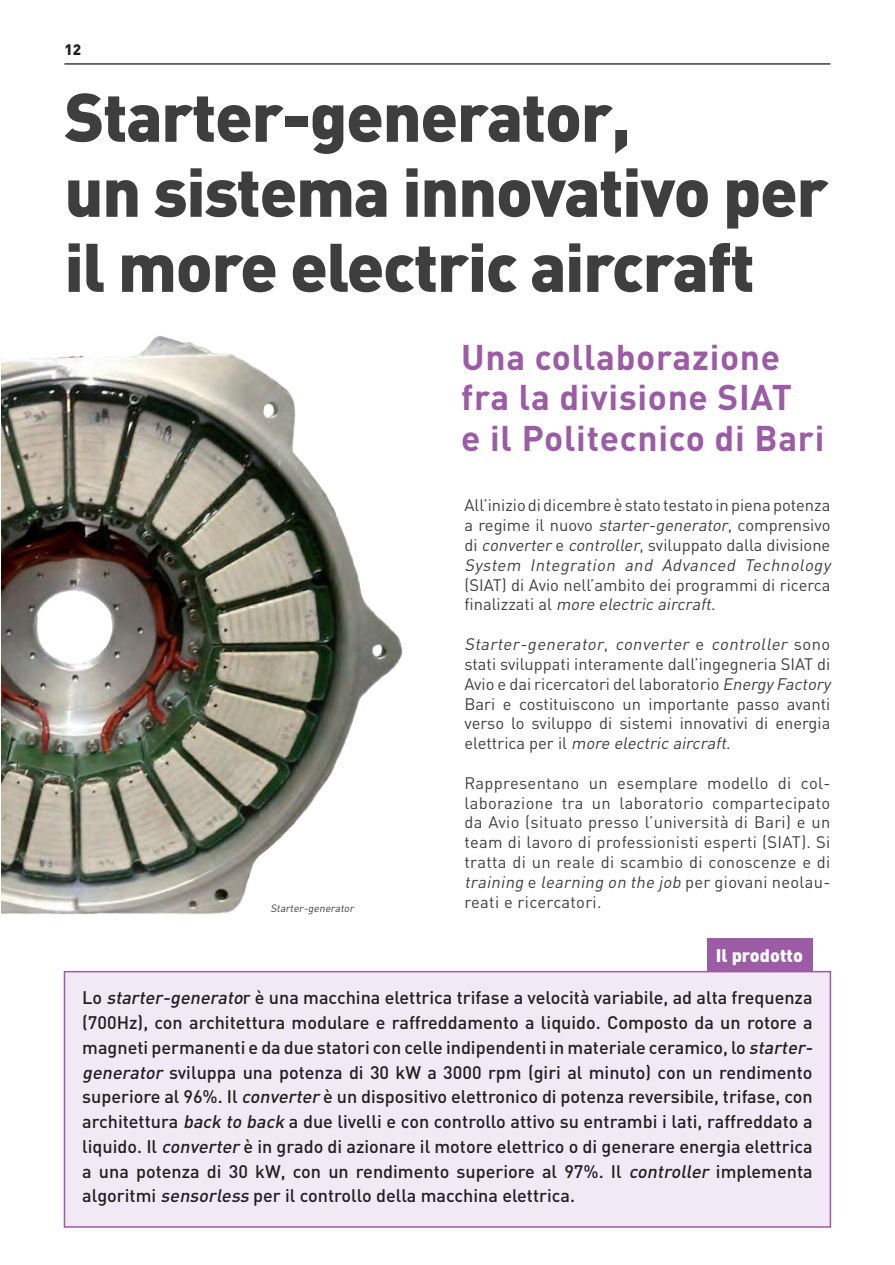
<style>
.page{position:relative;width:895px;height:1265px;background:#fff}
.page>*{position:absolute;margin:0;border:0;box-sizing:border-box;transform-origin:0 0}
.t1{font:900 67.5px/75px "DIN";letter-spacing:-.02em;color:#3e3e3f}
.t2{font:700 35.25px/40.5px "DIN";letter-spacing:.02em;color:#9b5ba5}
.t3{font:500 18px/24.8px "DIN";color:#231f20}
.t4{font:900 18px "DIN";color:#fff}
.t5{font:16.5px/19.8px "DIN";color:#3e3e3f}
.t6{font:900 15px "DIN";color:#231f20}
.t7{font:italic 10.5px "DIN";color:#3e3e3f}
.s1{font-style:italic}
</style>
<div class="page">
<hr style="left:64px;top:63px;width:766px;height:2px;background:#3e3e3f">
<img style="left:1px;top:335px;width:402px;height:579px">
<div style="left:707px;top:937px;width:105px;height:38px;background:#9b5ba5"></div>
<div style="left:64px;top:971px;width:766px;height:255px;background:#f1eaf4"></div>
<div style="left:64px;top:970px;width:767px;height:257px;border:2px solid #9b5ba5"></div>
<p class="t6" style="left:64px;top:40px;width:18px">12</p>
<h1 class="t1" style="left:64px;top:76px;width:765px">Starter-generator,<br>un sistema innovativo per il more electric aircraft</h1>
<p class="t7" style="left:270px;top:901px;width:87px">Starter-generator</p>
<h2 class="t2" style="left:461px;top:335px;width:364px">Una collaborazione fra la divisione SIAT<br>e il Politecnico di Bari</h2>
<p class="t5" style="left:464px;top:495px;width:371px">All’inizio di dicembre è stato testato in piena potenza a regime il nuovo <span class="s1">starter-generator</span>, comprensivo di <span class="s1">converter</span> e <span class="s1">controller</span>, sviluppato dalla divisione <span class="s1">System Integration and Advanced Technology</span></p>
<p class="t5" style="left:464px;top:574px;width:367px">(SIAT) di Avio nell’ambito dei programmi di ricerca fi n a l i z z a t i a l <span class="s1">more electric aircraft</span>.</p>
<p class="t5" style="left:464px;top:633px;width:371px"><span class="s1">Starter-generator</span>, <span class="s1">converter</span> e <span class="s1">controller</span> s o n o stati sviluppati interamente dall’ingegneria SIAT di Avio e dai ricercatori del laboratorio <span class="s1">Energy Factory </span>Bari e costituiscono un importante passo avanti verso lo sviluppo di sistemi innovativi di energia e le t t ri ca p e r i l <span class="s1">more electric aircraft</span>.</p>
<p class="t5" style="left:464px;top:772px;width:367px;text-align:justify">Rappresentano un esemplare modello di col&shy;laborazione tra un laboratorio compartecipato da Avio (situato presso l’università di Bari) e un team di lavoro di professionisti esperti (SIAT). Si tratta di un reale di scambio di conoscenze e di <span class="s1">training</span> e <span class="s1">learning on the job</span> p e r g i ova n i n e o la u - reati e ricercatori.</p>
<p class="t4" style="left:715px;top:942px;width:89px">Il prodotto</p>
<p class="t3" style="left:82px;top:984px;width:735px">Lo <span class="s1">starter-generato</span>r è una macchina elettrica trifase a velocità variabile, ad alta frequenza (700Hz), con architettura modulare e raffreddamento a liquido. Composto da un rotore a magneti permanenti e da due statori con celle indipendenti in materiale ceramico, lo <span class="s1">starter&shy;generator</span> sviluppa una potenza di 30 kW a 3000 rpm (giri al minuto) con un rendimento superiore al 96%. Il <span class="s1">converter</span> è un dispositivo elettronico di potenza reversibile, trifase, con architettura <span class="s1">back to back</span> a due livelli e con controllo attivo su entrambi i lati, raffreddato a liquido. Il <span class="s1">converter</span> è in grado di azionare il motore elettrico o di generare energia elettrica a una potenza di 30 kW, con un rendimento superiore al 97%. Il <span class="s1">controller</span> implementa algoritmi <span class="s1">sensorless</span> per il controllo della macchina elettrica.</p>
</div>
